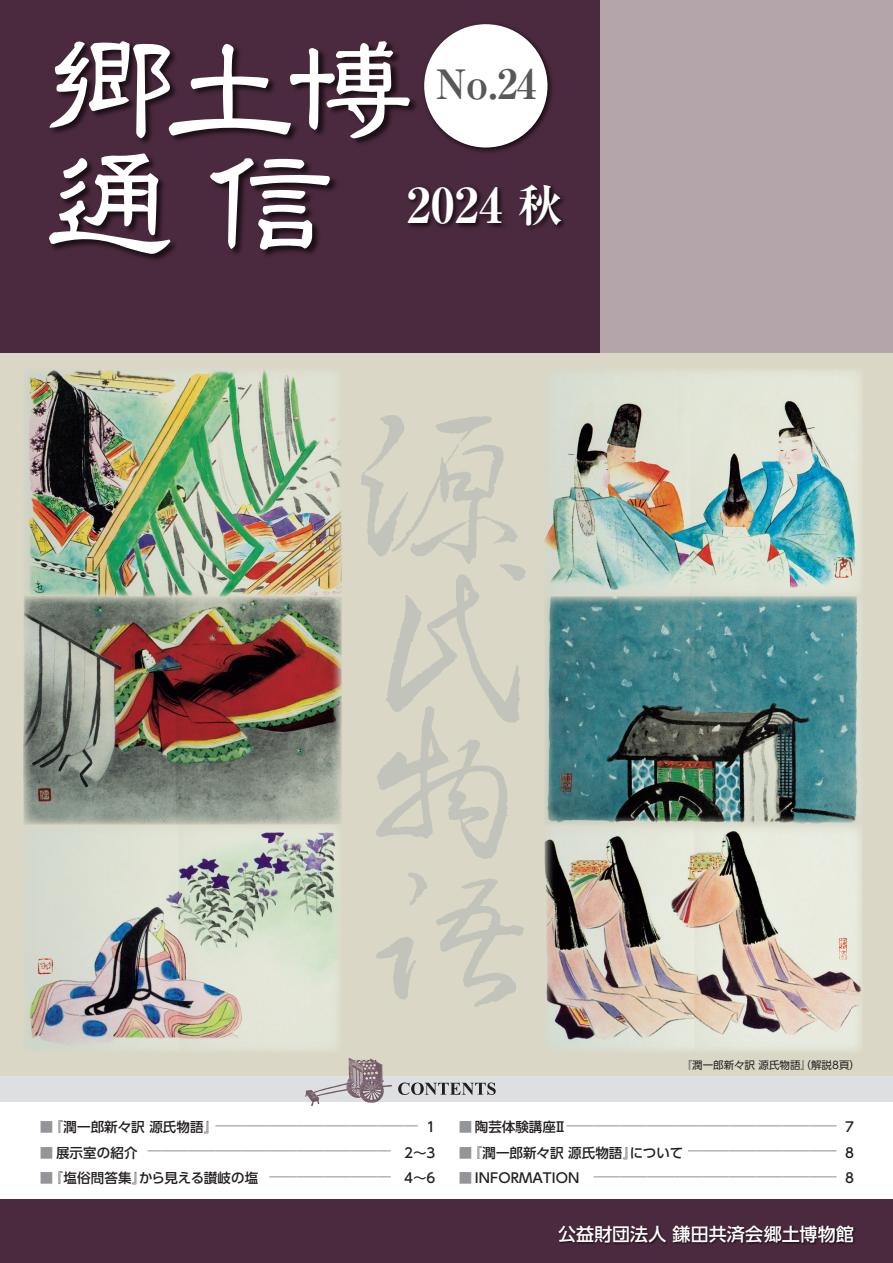
<style>
.page{position:relative;width:893px;height:1263px;background:#fff}
.page>*{position:absolute;margin:0;border:0;box-sizing:border-box;transform-origin:0 0}
.t1{font:700 expanded 48px "Ryumin Pr 6";color:#fff}
.t2{font:700 expanded 40.5px "Ryumin Pr 6";color:#57585a}
.t3{font:500 18px "UD Shin Go Pr 6";letter-spacing:.01em;color:#fff}
.t4{font:500 13.5px "UD Shin Go Pr 6";letter-spacing:.005em;color:#939598}
.t5{font:500 13.5px "UD Shin Go Pr 6";letter-spacing:.005em;color:#231f20}
.t6{font:10.5px "UD Shin Go Pr 6";color:#231f20}
.s1{font-size:44.55px}
.s2{color:#231f20}
.s3{color:#939598}
</style>
<div class="page">
<div style="left:0;top:0;width:893px;height:710px;background:#b4a5ab"></div>
<div style="left:0;top:1199px;width:893px;height:64px;background:#4b2a3f"></div>
<div style="left:0;top:353px;width:893px;height:723px;background:#dad7c6"></div>
<img style="left:559px;top:1225px;width:296px;height:20px">
<div style="left:0;top:0;width:600px;height:353px;background:#4b2a3f"></div>
<img style="left:132px;top:99px;width:284px;height:161px">
<svg style="left:49px;top:41px;width:361px;height:98px"></svg>
<svg style="left:49px;top:153px;width:121px;height:101px"></svg>
<svg style="left:210px;top:158px;width:120px;height:92px"></svg>
<img style="left:424px;top:24px;width:128px;height:128px">
<div style="left:424px;top:24px;width:123px;height:124px;background:#fff;border-radius:50%"></div>
<img style="left:402px;top:176px;width:162px;height:72px">
<div style="left:0;top:1076px;width:893px;height:25px;background:#dedfe0"></div>
<svg style="left:398px;top:1082px;width:98px;height:13px"></svg>
<img style="left:545px;top:370px;width:317px;height:681px">
<img style="left:24px;top:370px;width:317px;height:680px">
<img style="left:361px;top:415px;width:164px;height:591px">
<img style="left:305px;top:1058px;width:86px;height:47px">
<h2 class="t2" style="left:436px;top:52px;width:102px">No.24</h2>
<h1 class="t1" style="left:407px;top:167px;width:157px">2024 <span class="s1">秋</span></h1>
<p class="t6" style="left:682px;top:1057px;width:180px">『潤一郎新々訳 源氏物語』（解説8頁）</p>
<p class="t4" style="left:40px;top:1114px;width:397px">■<span class="s2">『潤一郎新々訳 源氏物語』</span>――――――――――――――― <span class="s2">1</span></p>
<p class="t4" style="left:40px;top:1140px;width:397px">■ <span class="s2">展示室の紹介</span> ―――――――――――――――――― <span class="s2">2～3</span></p>
<p class="t5" style="left:40px;top:1167px;width:397px"><span class="s3">■</span>『塩俗問答集』から見える讃岐の塩 <span class="s3">―――――――――</span> 4～6</p>
<p class="t4" style="left:459px;top:1114px;width:397px">■ <span class="s2">陶芸体験講座Ⅱ</span>―――――――――――――――――――― <span class="s2">7</span></p>
<p class="t5" style="left:459px;top:1141px;width:397px"><span class="s3">■</span>『潤一郎新々訳 源氏物語』について <span class="s3">―――――――――――</span> 8</p>
<p class="t4" style="left:459px;top:1165px;width:397px">■ <span class="s2">INFORMATION</span> ―――――――――――――――――― <span class="s2">8</span></p>
<h3 class="t3" style="left:558px;top:1220px;width:297px">公益財団法人 鎌田共済会郷土博物館</h3>
</div>
